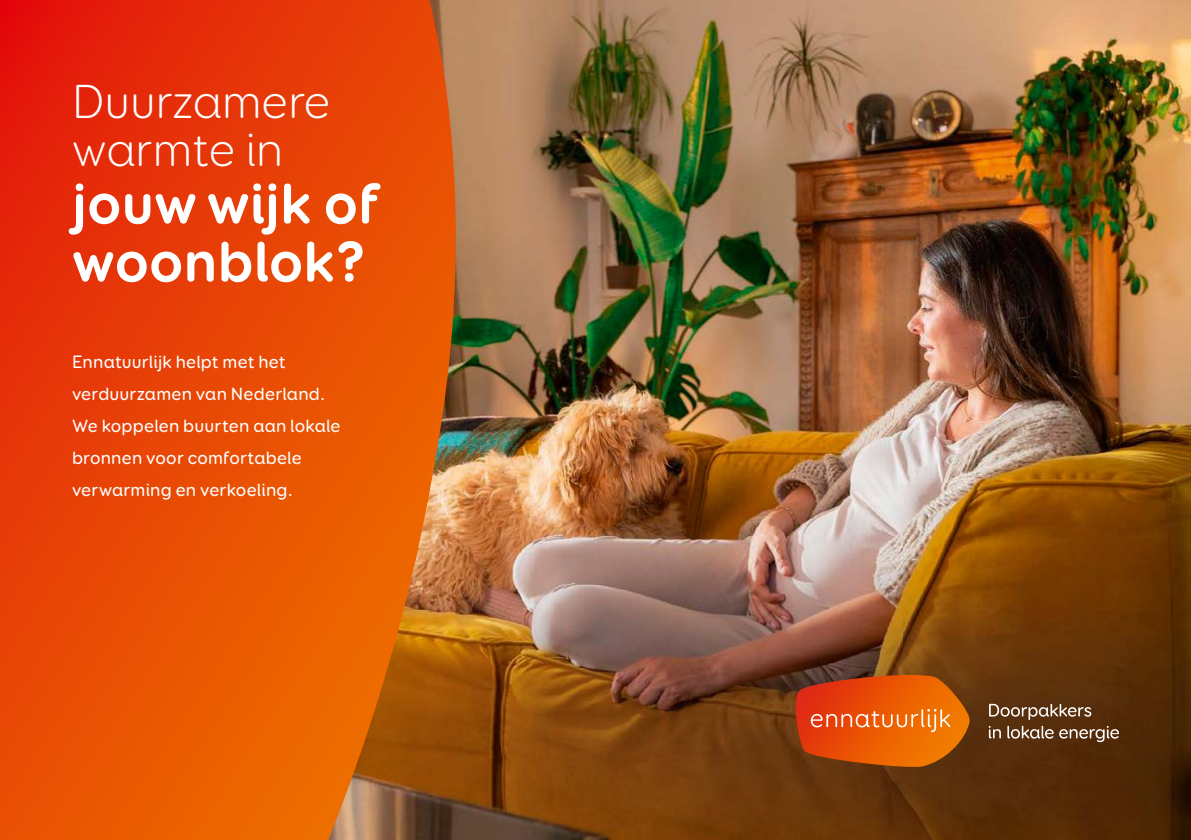
<style>
.page{position:relative;width:1191px;height:840px;background:#fff}
.page>*{position:absolute;margin:0;border:0;box-sizing:border-box;transform-origin:0 0}
.t1{font:700 58px/58px "Booster Next FY";color:#fff}
.t2{font:300 48px/48px "Booster Next FY";color:#fff}
.t3{font:500 18px/32px "Booster Next FY";letter-spacing:.01em;color:#fff}
</style>
<div class="page">
<img style="left:474px;top:0;width:717px;height:483px">
<img style="left:474px;top:483px;width:717px;height:356px">
<svg style="left:0;top:0;width:474px;height:839px;background:#e04b0a"></svg>
<svg style="left:790px;top:674px;width:181px;height:94px;background:#cb550f"></svg>
<svg style="left:989px;top:703px;width:102px;height:16px;background:#826349"></svg>
<svg style="left:988px;top:725px;width:13px;height:13px"></svg>
<svg style="left:1007px;top:725px;width:46px;height:13px"></svg>
<svg style="left:1059px;top:725px;width:60px;height:16px"></svg>
<h2 class="t2" style="left:72px;top:77px;width:260px">Duurzamere warmte in</h2>
<h1 class="t1" style="left:72px;top:175px;width:310px">jouw wijk of woonblok?</h1>
<p class="t3" style="left:72px;top:345px;width:270px">Ennatuurlijk helpt met het verduurzamen van Nederland.<br>We koppelen buurten aan lokale bronnen voor comfortabele verwarming en verkoeling.</p>
</div>
